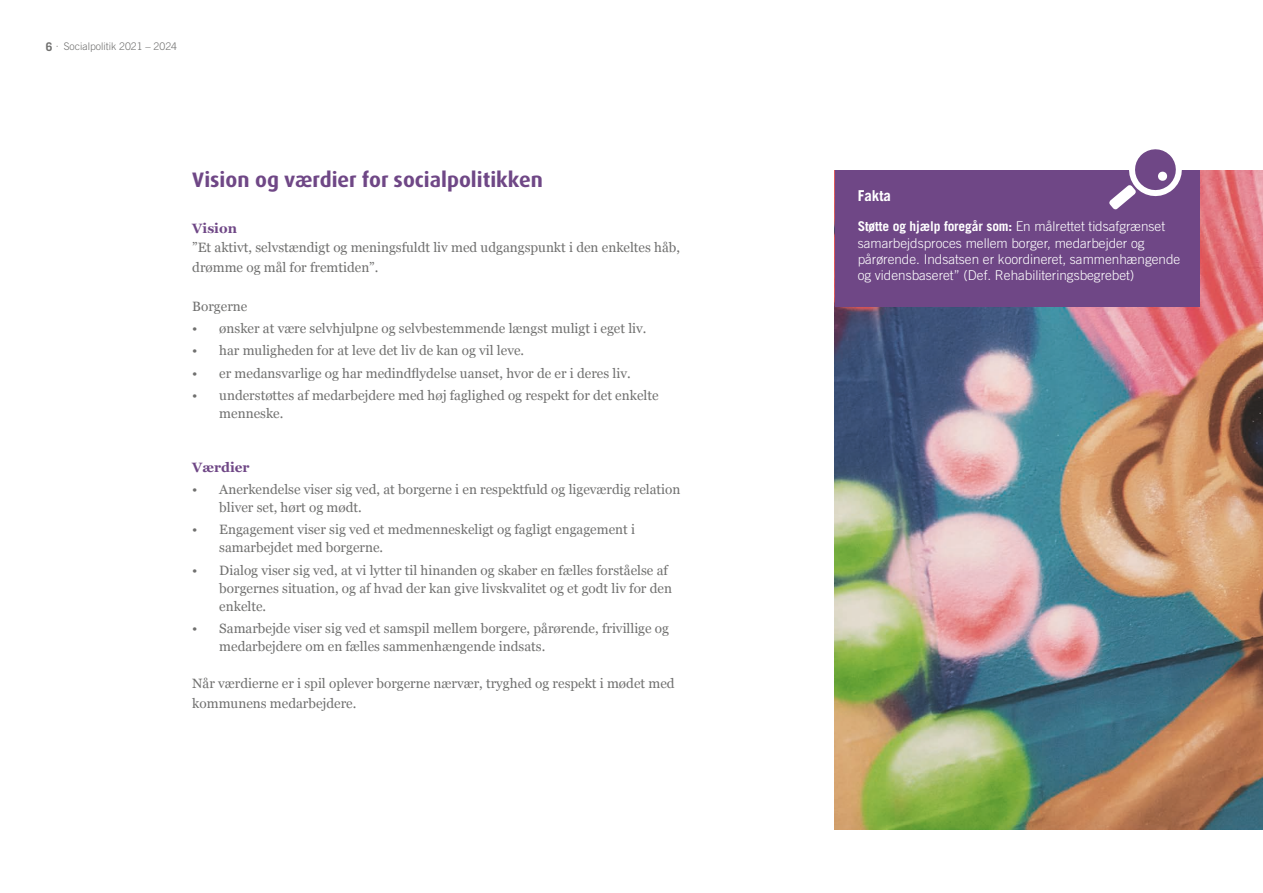
<style>
.page{position:relative;width:1263px;height:893px;background:#fff}
.page>*{position:absolute;margin:0;border:0;box-sizing:border-box;transform-origin:0 0}
.t1{font:700 21px "Dax Pro";color:#6f4786}
.t2{font:700 15px "Trade Gothic LT Std";color:#fff}
.t3{font:13.5px/18px "Georgia";color:#70706f}
.t4{font:300 13.5px/16.2px "Trade Gothic LT Std";color:#fff}
.t5{font:700 13.5px "Georgia";color:#6f4786}
.t6{font:300 10.5px "Trade Gothic LT Std";color:#70706f}
.s1{font-weight:700;font-size:12px}
.s2{font-weight:700}
</style>
<div class="page">
<img style="left:835px;top:170px;width:428px;height:659px">
<div style="left:835px;top:170px;width:364px;height:137px;background:#6f4786"></div>
<svg style="left:1109px;top:149px;width:73px;height:61px"></svg>
<p class="t6" style="left:46px;top:40px;width:133px"><span class="s1">6</span> · Socialpolitik 2021 – 2024</p>
<p class="t1" style="left:192px;top:166px;width:352px">Vision og værdier for socialpolitikken</p>
<p class="t5" style="left:192px;top:218px;width:46px">Vision</p>
<p class="t3" style="left:192px;top:237px;width:489px;line-height:19.5px">”Et aktivt, selvstændigt og meningsfuldt liv med udgangspunkt i den enkeltes håb, drømme og mål for fremtiden”.</p>
<p class="t3" style="left:192px;top:297px;width:57px">Borgerne</p>
<p class="t3" style="left:192px;top:319px;width:456px">• ønsker at være selvhjulpne og selvbestemmende længst muligt i eget liv.</p>
<p class="t3" style="left:192px;top:341px;width:333px">• har muligheden for at leve det liv de kan og vil leve.</p>
<p class="t3" style="left:192px;top:363px;width:440px">• er medansvarlige og har medindflydelse uanset, hvor de er i deres liv.</p>
<p class="t3" style="left:219px;top:386px;width:441px;text-indent:-27px">• understøttes af medarbejdere med høj faglighed og respekt for det enkelte menneske.</p>
<p class="t5" style="left:192px;top:457px;width:59px">Værdier</p>
<p class="t3" style="left:219px;top:480px;width:463px;text-indent:-27px">• Anerkendelse viser sig ved, at borgerne i en respektfuld og ligeværdig relation bliver set, hørt og mødt.</p>
<p class="t3" style="left:219px;top:520px;width:417px;text-indent:-27px">• Engagement viser sig ved et medmenneskeligt og fagligt engagement i samarbejdet med borgerne.</p>
<p class="t3" style="left:219px;top:560px;width:454px;text-indent:-27px">• Dialog viser sig ved, at vi lytter til hinanden og skaber en fælles forståelse af borgernes situation, og af hvad der kan give livskvalitet og et godt liv for den enkelte.</p>
<p class="t3" style="left:219px;top:619px;width:451px;text-indent:-27px">• Samarbejde viser sig ved et samspil mellem borgere, pårørende, frivillige og medarbejdere om en fælles sammenhængende indsats.</p>
<p class="t3" style="left:192px;top:673px;width:484px;line-height:19.5px">Når værdierne er i spil oplever borgerne nærvær, tryghed og respekt i mødet med kommunens medarbejdere.</p>
<p class="t2" style="left:858px;top:186px;width:35px">Fakta</p>
<p class="t4" style="left:858px;top:218px;width:324px"><span class="s2">Støtte og hjælp foregår som:</span> En målrettet tidsafgrænset samarbejdsproces mellem borger, medarbejder og pårørende. Indsatsen er koordineret, sammenhængende og vidensbaseret” (Def. Rehabiliteringsbegrebet)</p>
</div>
